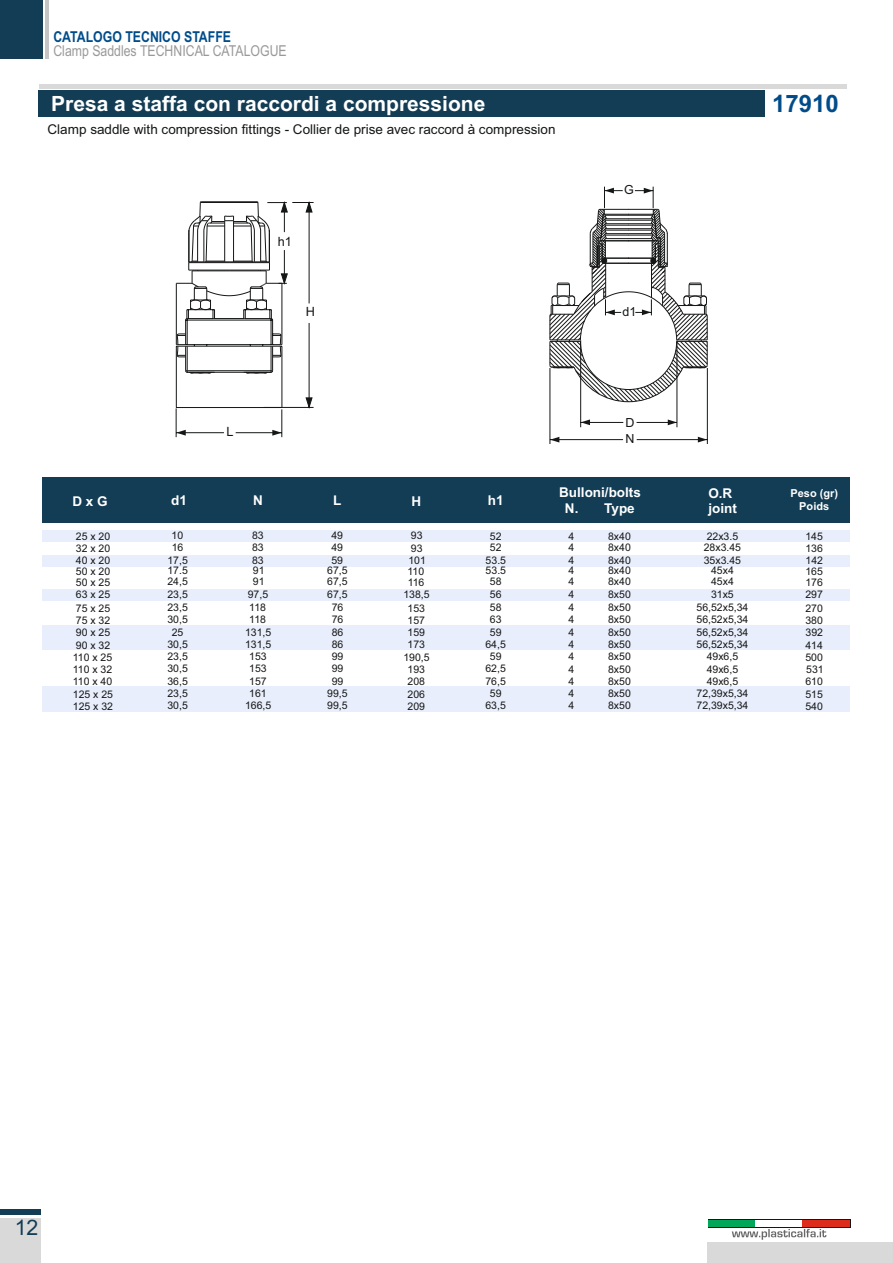
<style>
.page{position:relative;width:893px;height:1263px;background:#fff}
.page>*{position:absolute;margin:0;border:0;box-sizing:border-box;transform-origin:0 0}
.t1{font:700 24px "Arial";color:#004c8a}
.t2{font:21.45px "Arial";color:#133d55}
.t3{font:700 21px "Arial";color:#fff}
.t4{font:15px "Arial Narrow";color:#999}
.t5{font:700 15px "Arial Narrow";color:#004c8a}
.t6{font:13.5px "Arial";color:#151616}
.t7{font:700 13.5px "Arial";color:#fff}
.t8{font:12.75px "Arial";color:#151616}
.t9{font:12.6px/16.2px "Arial";color:#151616}
.t10{font:700 10.95px/12.3px "Arial";color:#fff;text-align:center}
.t11{font:10.5px/12.3px "Arial";color:#151616;text-align:center}
</style>
<div class="page">
<div style="left:43px;top:530px;width:807px;height:12px;background:#e8eefb"></div>
<div style="left:43px;top:555px;width:807px;height:11px;background:#e8eefb"></div>
<div style="left:0;top:1217px;width:41px;height:46px;background:#d9d9d9"></div>
<div style="left:0;top:1209px;width:41px;height:5px;background:#133d55"></div>
<div style="left:707px;top:1242px;width:186px;height:21px;background:#d9d9d9"></div>
<div style="left:708px;top:1219px;width:142px;height:9px;background:#151616"></div>
<div style="left:708px;top:1220px;width:47px;height:7px;background:#00a759"></div>
<div style="left:755px;top:1220px;width:48px;height:7px;background:#fff"></div>
<div style="left:803px;top:1220px;width:47px;height:7px;background:#dd2b1c"></div>
<svg style="left:732px;top:1229px;width:94px;height:11px"></svg>
<hr style="left:581px;top:422px;width:42px;height:1px;background:#151616">
<hr style="left:636px;top:422px;width:41px;height:1px;background:#151616">
<hr style="left:580px;top:340px;width:1px;height:87px;background:#151616">
<hr style="left:677px;top:340px;width:1px;height:87px;background:#151616">
<hr style="left:550px;top:439px;width:73px;height:1px;background:#151616">
<hr style="left:637px;top:439px;width:70px;height:1px;background:#151616">
<hr style="left:550px;top:368px;width:1px;height:76px;background:#151616">
<hr style="left:707px;top:368px;width:1px;height:76px;background:#151616">
<svg style="left:176px;top:201px;width:138px;height:236px"></svg>
<svg style="left:698px;top:437px;width:9px;height:5px"></svg>
<svg style="left:550px;top:437px;width:9px;height:5px"></svg>
<svg style="left:668px;top:419px;width:9px;height:6px"></svg>
<svg style="left:581px;top:419px;width:9px;height:6px"></svg>
<svg style="left:549px;top:187px;width:159px;height:215px"></svg>
<div style="left:43px;top:477px;width:807px;height:46px;background:#133d55"></div>
<div style="left:43px;top:589px;width:807px;height:11px;background:#e8eefb"></div>
<div style="left:43px;top:625px;width:807px;height:25px;background:#e8eefb"></div>
<div style="left:43px;top:687px;width:807px;height:25px;background:#e8eefb"></div>
<div style="left:39px;top:90px;width:726px;height:27px;background:#133d55"></div>
<div style="left:39px;top:84px;width:808px;height:5px;background:#d9d9da"></div>
<div style="left:0;top:0;width:43px;height:59px;background:#133d55"></div>
<hr style="left:45px;top:0;width:4px;height:59px;background:#c5c5c5">
<h3 class="t5" style="left:53px;top:31px;width:179px">CATALOGO TECNICO STAFFE</h3>
<h3 class="t4" style="left:53px;top:45px;width:235px">Clamp Saddles TECHNICAL CATALOGUE</h3>
<h3 class="t3" style="left:51px;top:96px;width:436px">Presa a staffa con raccordi a compressione</h3>
<p class="t6" style="left:48px;top:124px;width:509px">Clamp saddle with compression fittings - Collier de prise avec raccord à compression</p>
<p class="t8" style="left:227px;top:427px;width:9px">L</p>
<p class="t8" style="left:278px;top:236px;width:16px">h1</p>
<p class="t8" style="left:306px;top:307px;width:11px">H</p>
<p class="t9" style="left:624px;top:183px;width:11px">G</p>
<p class="t9" style="left:622px;top:305px;width:15px">d1</p>
<p class="t9" style="left:625px;top:415px;width:11px">D<br>N</p>
<h1 class="t1" style="left:772px;top:94px;width:68px">17910</h1>
<p class="t7" style="left:559px;top:487px;width:83px">Bulloni/bolts</p>
<p class="t7" style="left:708px;top:488px;width:26px">O.R</p>
<p class="t7" style="left:72px;top:496px;width:37px">D x G</p>
<p class="t10" style="left:790px;top:488px;width:49px">Peso (gr)<br>Poids</p>
<p class="t7" style="left:171px;top:495px;width:17px">d1</p>
<p class="t7" style="left:488px;top:495px;width:17px">h1</p>
<p class="t7" style="left:253px;top:495px;width:11px">N</p>
<p class="t7" style="left:333px;top:495px;width:10px">L</p>
<p class="t7" style="left:411px;top:496px;width:11px">H</p>
<p class="t7" style="left:565px;top:503px;width:71px">N. Type</p>
<p class="t7" style="left:708px;top:503px;width:30px">joint</p>
<p class="t11" style="left:167px;top:530px;width:22px">10<br>16<br>17,5</p>
<p class="t11" style="left:252px;top:530px;width:13px;text-align:justify">83<br>83<br>83</p>
<p class="t11" style="left:704px;top:531px;width:39px;text-align:left">22x3.5<br>28x3.45<br>35x3.45</p>
<p class="t11" style="left:805px;top:531px;width:19px;text-align:justify">145<br>136<br>142</p>
<p class="t11" style="left:331px;top:530px;width:13px;text-align:justify">49<br>49<br>59</p>
<p class="t11" style="left:408px;top:530px;width:19px;text-align:left">93<br>93<br>101</p>
<p class="t11" style="left:490px;top:531px;width:13px;line-height:11.9px;text-align:left">52<br>52</p>
<p class="t11" style="left:76px;top:531px;width:36px;text-align:justify">25 x 20<br>32 x 20<br>40 x 20</p>
<p class="t11" style="left:76px;top:566px;width:36px">50 x 20</p>
<p class="t11" style="left:167px;top:565px;width:22px">17.5</p>
<p class="t11" style="left:253px;top:565px;width:13px">91</p>
<p class="t11" style="left:327px;top:565px;width:22px">67,5</p>
<p class="t11" style="left:408px;top:566px;width:18px">110</p>
<p class="t11" style="left:486px;top:565px;width:22px">53.5</p>
<p class="t11" style="left:569px;top:566px;width:7px">4</p>
<p class="t11" style="left:608px;top:566px;width:24px">8x40</p>
<p class="t11" style="left:805px;top:566px;width:19px">165</p>
<p class="t11" style="left:76px;top:577px;width:36px">50 x 25</p>
<p class="t11" style="left:167px;top:576px;width:22px">24,5</p>
<p class="t11" style="left:253px;top:576px;width:13px">91</p>
<p class="t11" style="left:327px;top:576px;width:22px">67,5</p>
<p class="t11" style="left:408px;top:577px;width:18px">116</p>
<p class="t11" style="left:490px;top:576px;width:13px">58</p>
<p class="t11" style="left:569px;top:576px;width:7px">4</p>
<p class="t11" style="left:608px;top:576px;width:24px">8x40</p>
<p class="t11" style="left:711px;top:576px;width:24px">45x4</p>
<p class="t11" style="left:805px;top:577px;width:19px">176</p>
<p class="t11" style="left:569px;top:531px;width:7px">4</p>
<p class="t11" style="left:608px;top:531px;width:24px">8x40</p>
<p class="t11" style="left:569px;top:543px;width:7px">4</p>
<p class="t11" style="left:608px;top:543px;width:24px">8x40</p>
<p class="t11" style="left:569px;top:555px;width:7px">4</p>
<p class="t11" style="left:608px;top:555px;width:24px">8x40</p>
<p class="t11" style="left:486px;top:555px;width:22px">53.5</p>
<p class="t11" style="left:711px;top:566px;width:24px">45x4</p>
<p class="t11" style="left:76px;top:588px;width:36px;line-height:13.6px;text-align:left">63 x 25<br>75 x 25</p>
<p class="t11" style="left:73px;top:615px;width:42px;text-align:left">75 x 32<br>90 x 25<br>90 x 32<br>110 x 25<br>110 x 32<br>110 x 40<br>125 x 25<br>125 x 32</p>
<p class="t11" style="left:167px;top:588px;width:22px;line-height:13.4px;text-align:left">23,5<br>23,5</p>
<p class="t11" style="left:167px;top:614px;width:22px">30,5<br>25<br>30,5<br>23,5<br>30,5<br>36,5<br>23,5<br>30,5</p>
<p class="t11" style="left:248px;top:588px;width:22px;line-height:13.4px;text-align:left">97,5<br>118</p>
<p class="t11" style="left:245px;top:614px;width:28px">118<br>131,5<br>131,5<br>153<br>153<br>157<br>161<br>166,5</p>
<p class="t11" style="left:327px;top:588px;width:22px;line-height:13.4px">67,5<br>76</p>
<p class="t11" style="left:327px;top:614px;width:22px">76<br>86<br>86<br>99<br>99<br>99<br>99,5<br>99,5</p>
<p class="t11" style="left:403px;top:588px;width:28px;line-height:14px">138,5<br>153</p>
<p class="t11" style="left:403px;top:615px;width:28px">157<br>159<br>173<br>190,5<br>193<br>208<br>206<br>209</p>
<p class="t11" style="left:485px;top:589px;width:22px">56<br>58<br>63<br>59<br>64,5<br>59<br>62,5<br>76,5<br>59<br>63,5</p>
<p class="t11" style="left:569px;top:589px;width:7px">4</p>
<p class="t11" style="left:608px;top:589px;width:24px">8x50</p>
<p class="t11" style="left:569px;top:602px;width:7px">4</p>
<p class="t11" style="left:608px;top:602px;width:24px">8x50</p>
<p class="t11" style="left:569px;top:614px;width:7px">4</p>
<p class="t11" style="left:608px;top:614px;width:24px">8x50</p>
<p class="t11" style="left:569px;top:627px;width:7px">4</p>
<p class="t11" style="left:608px;top:627px;width:24px">8x50</p>
<p class="t11" style="left:569px;top:639px;width:7px">4</p>
<p class="t11" style="left:608px;top:639px;width:24px">8x50</p>
<p class="t11" style="left:569px;top:651px;width:7px">4</p>
<p class="t11" style="left:608px;top:651px;width:24px">8x50</p>
<p class="t11" style="left:569px;top:664px;width:7px">4</p>
<p class="t11" style="left:608px;top:664px;width:24px">8x50</p>
<p class="t11" style="left:569px;top:676px;width:7px">4</p>
<p class="t11" style="left:608px;top:676px;width:24px">8x50</p>
<p class="t11" style="left:569px;top:688px;width:7px">4</p>
<p class="t11" style="left:608px;top:688px;width:24px">8x50</p>
<p class="t11" style="left:569px;top:701px;width:7px">4</p>
<p class="t11" style="left:608px;top:701px;width:24px">8x50</p>
<p class="t11" style="left:696px;top:589px;width:53px">31x5<br>56,52x5,34<br>56,52x5,34<br>56,52x5,34<br>56,52x5,34<br>49x6,5<br>49x6,5<br>49x6,5<br>72,39x5,34<br>72,39x5,34</p>
<p class="t11" style="left:805px;top:589px;width:19px;line-height:13.5px;text-align:left">297<br>270</p>
<p class="t11" style="left:805px;top:615px;width:20px;text-align:justify">380<br>392<br>414<br>500<br>531<br>610<br>515<br>540</p>
<h2 class="t2" style="left:15px;top:1219px;width:25px">12</h2>
</div>
